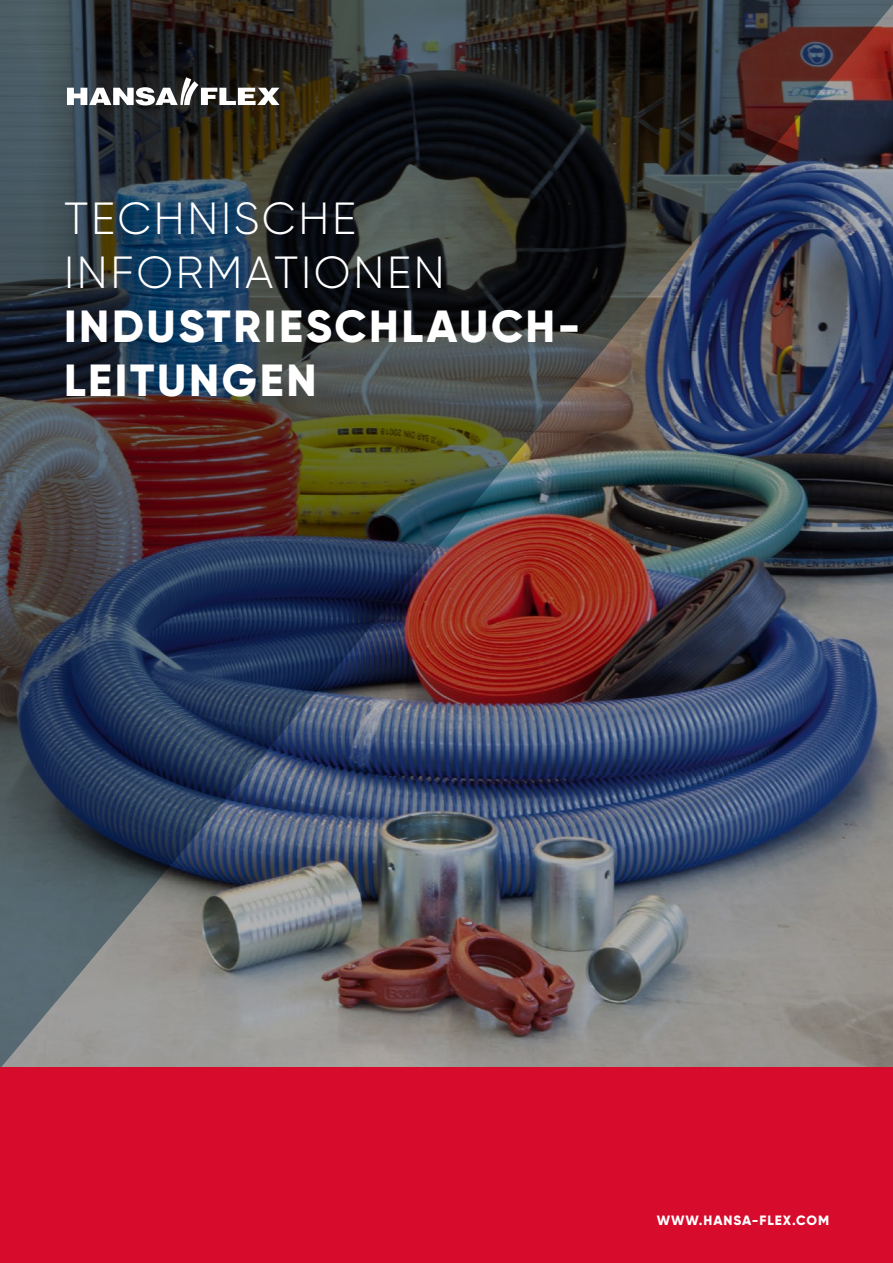
<style>
.page{position:relative;width:893px;height:1263px;background:#fff}
.page>*{position:absolute;margin:0;border:0;box-sizing:border-box;transform-origin:0 0}
.t1{font:800 45px/54px "Gilroy";letter-spacing:.06em;color:#fff}
.t2{font:300 45px/54px "Gilroy";letter-spacing:.06em;color:#fff}
.t3{font:800 13.5px "Gilroy";letter-spacing:.07em;color:#fff}
</style>
<div class="page">
<img style="left:0;top:0;width:893px;height:1067px">
<div style="left:0;top:1067px;width:893px;height:196px;background:#d70b2c"></div>
<p class="t2" style="left:64px;top:190px;width:382px">TECHNISCHE<br>INFORMATIONEN</p>
<p class="t1" style="left:64px;top:299px;width:518px">INDUSTRIESCHLAUCH-<br>LEITUNGEN</p>
<p class="t3" style="left:657px;top:1212px;width:174px">WWW.HANSA-FLEX.COM</p>
</div>
